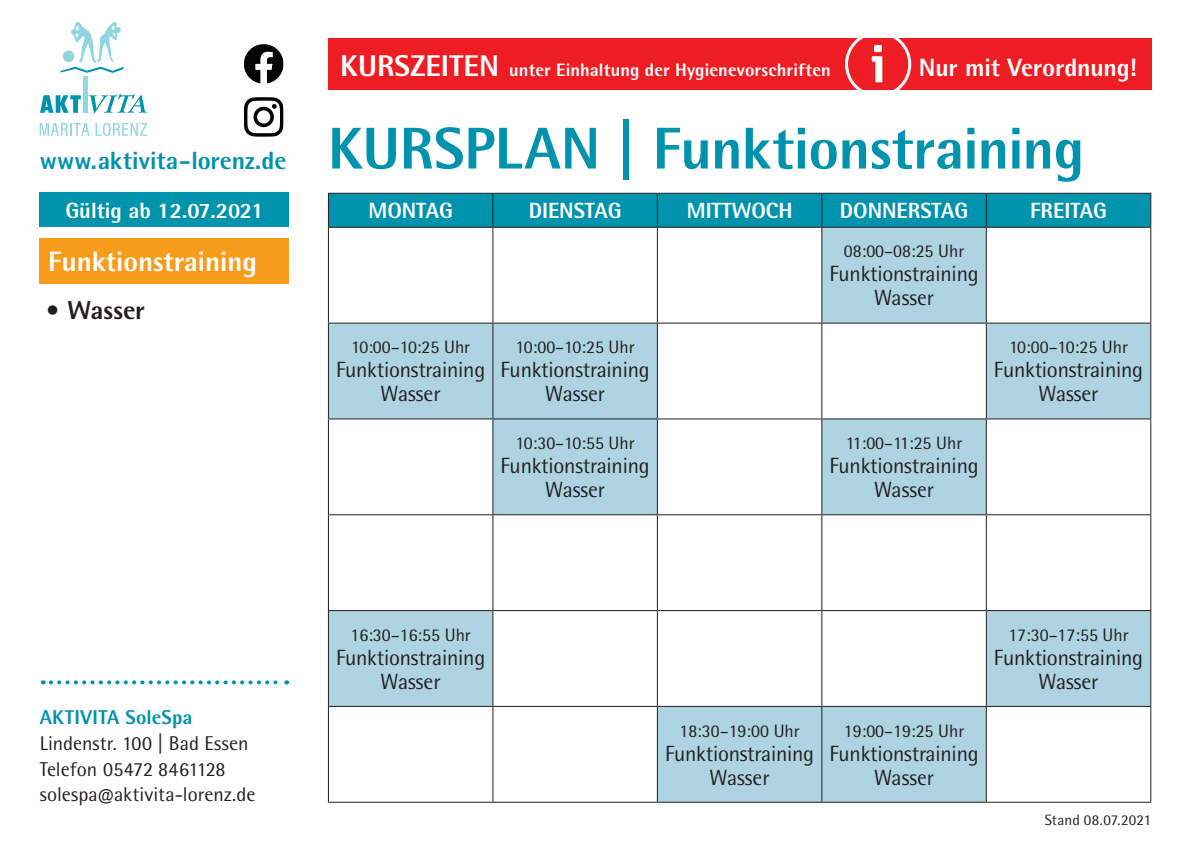
<style>
.page{position:relative;width:1191px;height:842px;background:#fff}
.page>*{position:absolute;margin:0;border:0;box-sizing:border-box;transform-origin:0 0}
.t1{font:800 59px "Rotis Semi Sans Std";letter-spacing:-.005em;color:#0093ad}
.t2{font:800 28px "Rotis Semi Sans Std";color:#fff}
.t3{font:800 26px "Rotis Semi Sans Std";color:#231f20}
.t4{font:800 25px "Rotis Semi Sans Std";color:#0093ad}
.t5{font:800 25px "Rotis Semi Sans Std";letter-spacing:-.01em;color:#fff}
.t6{font:22px/24px "Rotis Semi Sans Std";letter-spacing:-.01em;color:#231f20;text-align:center}
.t7{font:800 22px "Rotis Semi Sans Std";letter-spacing:-.005em;color:#fff}
.t8{font:20px/25.8px "Rotis Semi Sans Std";color:#231f20}
.t9{font:800 20px "Rotis Semi Sans Std";letter-spacing:.015em;color:#0093ad}
.t10{font:18px "Rotis Semi Sans Std";color:#231f20}
.t11{font:800 18px "Rotis Semi Sans Std";letter-spacing:.005em;color:#fff}
.t12{font:15px "Rotis Semi Sans Std";letter-spacing:.015em;color:#231f20}
.s1{font-size:30px}
.s2{font-family:"Aller";font-weight:700;font-size:50px}
</style>
<div class="page">
<div style="left:329px;top:194px;width:821px;height:33px;background:#0093ad"></div>
<svg style="left:329px;top:228px;width:821px;height:574px"></svg>
<hr style="left:328px;top:193px;width:165px;height:1px;background:#231f20">
<hr style="left:328px;top:194px;width:1px;height:33px;background:#231f20">
<hr style="left:493px;top:193px;width:164px;height:1px;background:#231f20">
<hr style="left:492px;top:194px;width:1px;height:33px;background:#231f20">
<hr style="left:657px;top:193px;width:165px;height:1px;background:#231f20">
<hr style="left:657px;top:194px;width:1px;height:33px;background:#231f20">
<hr style="left:822px;top:193px;width:164px;height:1px;background:#231f20">
<hr style="left:821px;top:194px;width:1px;height:33px;background:#231f20">
<hr style="left:986px;top:193px;width:165px;height:1px;background:#231f20">
<hr style="left:985px;top:194px;width:1px;height:33px;background:#231f20">
<hr style="left:1150px;top:194px;width:1px;height:33px;background:#231f20">
<hr style="left:328px;top:227px;width:165px;height:1px;background:#231f20">
<hr style="left:328px;top:228px;width:1px;height:95px;background:#231f20">
<hr style="left:493px;top:227px;width:164px;height:1px;background:#231f20">
<hr style="left:492px;top:228px;width:1px;height:95px;background:#231f20">
<hr style="left:657px;top:227px;width:165px;height:1px;background:#231f20">
<hr style="left:657px;top:228px;width:1px;height:95px;background:#231f20">
<hr style="left:822px;top:227px;width:164px;height:1px;background:#231f20">
<hr style="left:821px;top:228px;width:1px;height:95px;background:#231f20">
<hr style="left:986px;top:227px;width:165px;height:1px;background:#231f20">
<hr style="left:985px;top:228px;width:1px;height:95px;background:#231f20">
<hr style="left:1150px;top:228px;width:1px;height:95px;background:#231f20">
<hr style="left:328px;top:323px;width:165px;height:1px;background:#231f20">
<hr style="left:328px;top:324px;width:1px;height:94px;background:#231f20">
<hr style="left:493px;top:323px;width:164px;height:1px;background:#231f20">
<hr style="left:492px;top:324px;width:1px;height:94px;background:#231f20">
<hr style="left:657px;top:323px;width:165px;height:1px;background:#231f20">
<hr style="left:657px;top:324px;width:1px;height:94px;background:#231f20">
<hr style="left:822px;top:323px;width:164px;height:1px;background:#231f20">
<hr style="left:821px;top:324px;width:1px;height:94px;background:#231f20">
<hr style="left:986px;top:323px;width:165px;height:1px;background:#231f20">
<hr style="left:985px;top:324px;width:1px;height:94px;background:#231f20">
<hr style="left:1150px;top:324px;width:1px;height:94px;background:#231f20">
<hr style="left:328px;top:418px;width:165px;height:1px;background:#231f20">
<hr style="left:328px;top:419px;width:1px;height:95px;background:#231f20">
<hr style="left:493px;top:418px;width:164px;height:1px;background:#231f20">
<hr style="left:492px;top:419px;width:1px;height:95px;background:#231f20">
<hr style="left:657px;top:418px;width:165px;height:1px;background:#231f20">
<hr style="left:657px;top:419px;width:1px;height:95px;background:#231f20">
<hr style="left:822px;top:418px;width:164px;height:1px;background:#231f20">
<hr style="left:821px;top:419px;width:1px;height:95px;background:#231f20">
<hr style="left:986px;top:418px;width:165px;height:1px;background:#231f20">
<hr style="left:985px;top:419px;width:1px;height:95px;background:#231f20">
<hr style="left:1150px;top:419px;width:1px;height:95px;background:#231f20">
<hr style="left:328px;top:514px;width:165px;height:1px;background:#231f20">
<hr style="left:328px;top:515px;width:1px;height:95px;background:#231f20">
<hr style="left:493px;top:514px;width:164px;height:1px;background:#231f20">
<hr style="left:492px;top:515px;width:1px;height:95px;background:#231f20">
<hr style="left:657px;top:514px;width:165px;height:1px;background:#231f20">
<hr style="left:657px;top:515px;width:1px;height:95px;background:#231f20">
<hr style="left:822px;top:514px;width:164px;height:1px;background:#231f20">
<hr style="left:821px;top:515px;width:1px;height:95px;background:#231f20">
<hr style="left:986px;top:514px;width:165px;height:1px;background:#231f20">
<hr style="left:985px;top:515px;width:1px;height:95px;background:#231f20">
<hr style="left:1150px;top:515px;width:1px;height:95px;background:#231f20">
<hr style="left:328px;top:610px;width:165px;height:1px;background:#231f20">
<hr style="left:328px;top:611px;width:1px;height:95px;background:#231f20">
<hr style="left:493px;top:610px;width:164px;height:1px;background:#231f20">
<hr style="left:492px;top:611px;width:1px;height:95px;background:#231f20">
<hr style="left:657px;top:610px;width:165px;height:1px;background:#231f20">
<hr style="left:657px;top:611px;width:1px;height:95px;background:#231f20">
<hr style="left:822px;top:610px;width:164px;height:1px;background:#231f20">
<hr style="left:821px;top:611px;width:1px;height:95px;background:#231f20">
<hr style="left:986px;top:610px;width:165px;height:1px;background:#231f20">
<hr style="left:985px;top:611px;width:1px;height:95px;background:#231f20">
<hr style="left:1150px;top:611px;width:1px;height:95px;background:#231f20">
<hr style="left:328px;top:706px;width:165px;height:1px;background:#231f20">
<hr style="left:328px;top:707px;width:1px;height:95px;background:#231f20">
<hr style="left:493px;top:706px;width:164px;height:1px;background:#231f20">
<hr style="left:492px;top:707px;width:1px;height:95px;background:#231f20">
<hr style="left:657px;top:706px;width:165px;height:1px;background:#231f20">
<hr style="left:657px;top:707px;width:1px;height:95px;background:#231f20">
<hr style="left:822px;top:706px;width:164px;height:1px;background:#231f20">
<hr style="left:821px;top:707px;width:1px;height:95px;background:#231f20">
<hr style="left:986px;top:706px;width:165px;height:1px;background:#231f20">
<hr style="left:985px;top:707px;width:1px;height:95px;background:#231f20">
<hr style="left:1150px;top:707px;width:1px;height:95px;background:#231f20">
<hr style="left:328px;top:802px;width:165px;height:1px;background:#231f20">
<hr style="left:493px;top:802px;width:164px;height:1px;background:#231f20">
<hr style="left:657px;top:802px;width:165px;height:1px;background:#231f20">
<hr style="left:822px;top:802px;width:164px;height:1px;background:#231f20">
<hr style="left:986px;top:802px;width:165px;height:1px;background:#231f20">
<div style="left:40px;top:193px;width:249px;height:34px;background:#0093ad"></div>
<svg style="left:244px;top:44px;width:39px;height:40px"></svg>
<svg style="left:244px;top:97px;width:39px;height:40px"></svg>
<div style="left:328px;top:38px;width:823px;height:51px;background:#ee1d23"></div>
<div style="left:845px;top:31px;width:66px;height:66px;border:3px solid #fff;border-radius:50%"></div>
<div style="left:40px;top:238px;width:249px;height:45px;background:#f89c1c"></div>
<svg style="left:51px;top:680px;width:236px;height:4px"></svg>
<svg style="left:60px;top:22px;width:63px;height:51px"></svg>
<div style="left:83px;top:76px;width:5px;height:37px;background:#91d6e3"></div>
<svg style="left:89px;top:94px;width:58px;height:19px"></svg>
<svg style="left:40px;top:95px;width:41px;height:18px"></svg>
<svg style="left:40px;top:123px;width:107px;height:13px"></svg>
<p class="t4" style="left:40px;top:144px;width:248px">www.aktivita-lorenz.de</p>
<p class="t7" style="left:65px;top:196px;width:200px">Gültig ab 12.07.2021</p>
<p class="t2" style="left:48px;top:243px;width:210px">Funktionstraining</p>
<p class="t3" style="left:45px;top:293px;width:101px">• Wasser</p>
<p class="t11" style="left:340px;top:58px;width:492px"><span class="s1">KURSZEITEN</span> unter Einhaltung der Hygienevorschriften</p>
<p class="t5" style="left:870px;top:52px;width:268px"><span class="s2">i</span> Nur mit Verordnung!</p>
<h1 class="t1" style="left:328px;top:111px;width:758px">KURSPLAN | Funktionstraining</h1>
<p class="t7" style="left:368px;top:197px;width:86px">MONTAG</p>
<p class="t7" style="left:529px;top:197px;width:94px">DIENSTAG</p>
<p class="t7" style="left:686px;top:197px;width:107px">MITTWOCH</p>
<p class="t7" style="left:840px;top:197px;width:130px">DONNERSTAG</p>
<p class="t7" style="left:1030px;top:197px;width:78px">FREITAG</p>
<p class="t10" style="left:844px;top:241px;width:122px">08:00–08:25 Uhr</p>
<p class="t6" style="left:829px;top:262px;width:151px">Funktionstraining<br>Wasser</p>
<p class="t10" style="left:351px;top:337px;width:121px">10:00–10:25 Uhr</p>
<p class="t6" style="left:336px;top:358px;width:151px">Funktionstraining<br>Wasser</p>
<p class="t10" style="left:515px;top:337px;width:121px">10:00–10:25 Uhr</p>
<p class="t6" style="left:500px;top:358px;width:151px">Funktionstraining<br>Wasser</p>
<p class="t10" style="left:1009px;top:337px;width:121px">10:00–10:25 Uhr</p>
<p class="t6" style="left:994px;top:358px;width:151px">Funktionstraining<br>Wasser</p>
<p class="t10" style="left:515px;top:432px;width:121px">10:30–10:55 Uhr</p>
<p class="t6" style="left:500px;top:454px;width:151px">Funktionstraining<br>Wasser</p>
<p class="t10" style="left:846px;top:432px;width:118px">11:00–11:25 Uhr</p>
<p class="t6" style="left:829px;top:454px;width:151px">Funktionstraining<br>Wasser</p>
<p class="t9" style="left:40px;top:705px;width:154px">AKTIVITA SoleSpa</p>
<p class="t8" style="left:40px;top:730px;width:217px">Lindenstr. 100 | Bad Essen<br>Telefon 05472 8461128 solespa@aktivita-lorenz.de</p>
<p class="t10" style="left:350px;top:624px;width:122px">16:30–16:55 Uhr</p>
<p class="t6" style="left:336px;top:645px;width:151px">Funktionstraining<br>Wasser</p>
<p class="t10" style="left:679px;top:720px;width:122px">18:30–19:00 Uhr</p>
<p class="t6" style="left:665px;top:741px;width:151px">Funktionstraining<br>Wasser</p>
<p class="t10" style="left:844px;top:720px;width:122px">19:00–19:25 Uhr</p>
<p class="t6" style="left:829px;top:741px;width:151px">Funktionstraining<br>Wasser</p>
<p class="t10" style="left:1008px;top:624px;width:122px">17:30–17:55 Uhr</p>
<p class="t6" style="left:994px;top:645px;width:151px">Funktionstraining<br>Wasser</p>
<p class="t12" style="left:1044px;top:811px;width:108px">Stand 08.07.2021</p>
</div>
